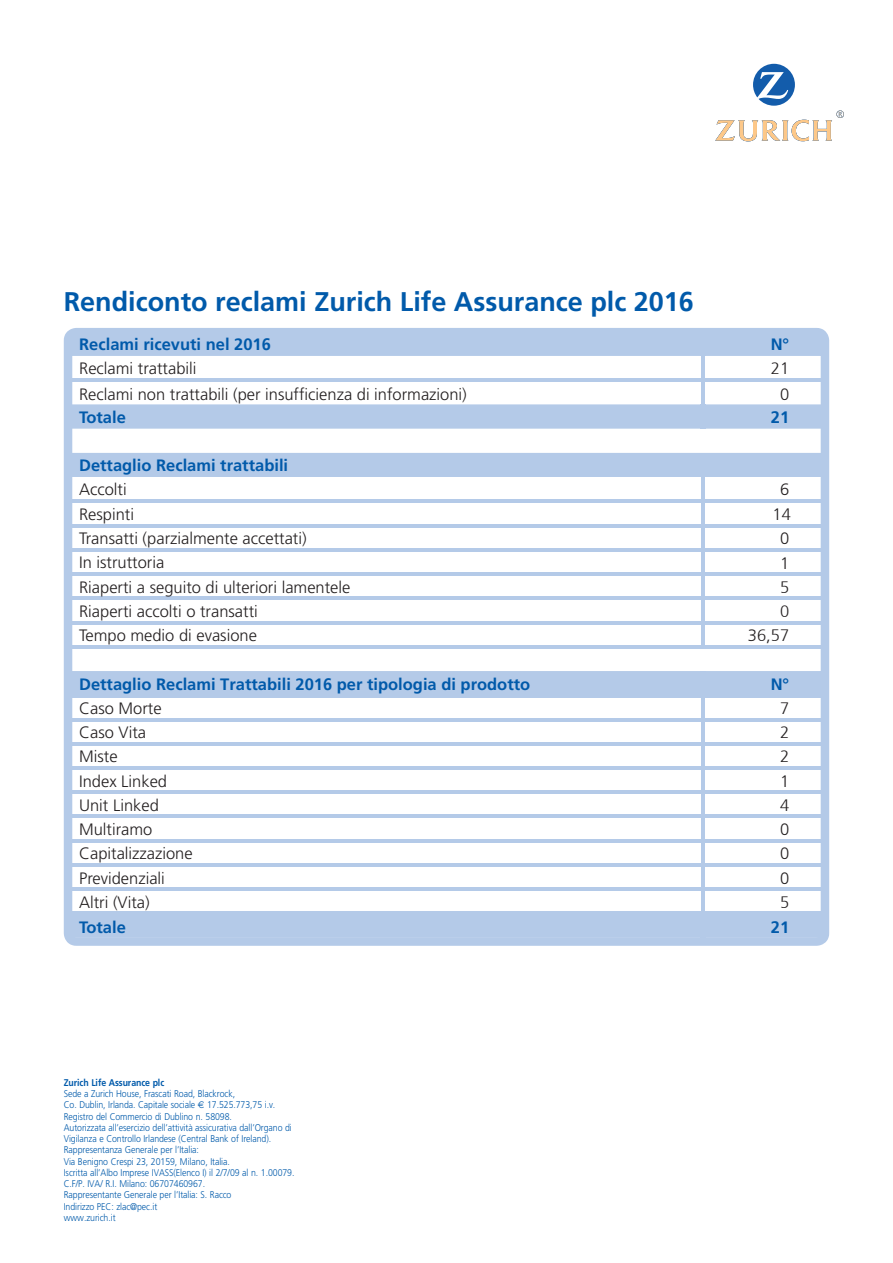
<style>
.page{position:relative;width:893px;height:1263px;background:#fff}
.page>*{position:absolute;margin:0;border:0;box-sizing:border-box;transform-origin:0 0}
.t1{font:700 27px "Frutiger";color:#015aaa}
.t2{font:300 16.5px "Frutiger";color:#231f20}
.t3{font:700 16.5px "Frutiger";color:#015aaa}
.t4{font:300 9.75px/11.2px "Frutiger";letter-spacing:-.01em;color:#015aaa;scale:.9 1}
.t5{font:700 9.75px "Frutiger";letter-spacing:-.01em;color:#015aaa;scale:.9 1}
.s1{font-family:"Euro Sans";font-weight:400}
</style>
<div class="page">
<svg style="left:715px;top:64px;width:129px;height:77px"></svg>
<div style="left:64px;top:327px;width:639px;height:9px;background:#f8fafc"></div>
<div style="left:703px;top:327px;width:123px;height:9px;background:#f8fafc"></div>
<svg style="left:64px;top:328px;width:765px;height:618px"></svg>
<h1 class="t1" style="left:64px;top:286px;width:632px">Rendiconto reclami Zurich Life Assurance plc 2016</h1>
<h2 class="t3" style="left:79px;top:334px;width:193px">Reclami ricevuti nel 2016</h2>
<h2 class="t3" style="left:771px;top:334px;width:20px">N°</h2>
<h2 class="t2" style="left:79px;top:359px;width:119px">Reclami trattabili</h2>
<h2 class="t2" style="left:771px;top:359px;width:20px">21</h2>
<h2 class="t2" style="left:79px;top:384px;width:389px">Reclami non trattabili (per insufficienza di informazioni)</h2>
<h2 class="t2" style="left:780px;top:384px;width:11px">0</h2>
<h2 class="t3" style="left:79px;top:407px;width:48px">Totale</h2>
<h2 class="t3" style="left:771px;top:408px;width:20px">21</h2>
<h2 class="t3" style="left:79px;top:456px;width:211px">Dettaglio Reclami trattabili</h2>
<h2 class="t2" style="left:79px;top:480px;width:49px">Accolti</h2>
<h2 class="t2" style="left:780px;top:480px;width:11px">6</h2>
<h2 class="t2" style="left:79px;top:505px;width:57px">Respinti</h2>
<h2 class="t2" style="left:772px;top:505px;width:20px">14</h2>
<h2 class="t2" style="left:79px;top:529px;width:229px">Transatti (parzialmente accettati)</h2>
<h2 class="t2" style="left:780px;top:529px;width:11px">0</h2>
<h2 class="t2" style="left:79px;top:553px;width:87px">In istruttoria</h2>
<h2 class="t2" style="left:780px;top:553px;width:11px">1</h2>
<h2 class="t2" style="left:79px;top:578px;width:273px">Riaperti a seguito di ulteriori lamentele</h2>
<h2 class="t2" style="left:780px;top:578px;width:11px">5</h2>
<h2 class="t2" style="left:79px;top:602px;width:180px">Riaperti accolti o transatti</h2>
<h2 class="t2" style="left:780px;top:602px;width:11px">0</h2>
<h2 class="t2" style="left:79px;top:626px;width:179px">Tempo medio di evasione</h2>
<h2 class="t2" style="left:748px;top:626px;width:43px">36,57</h2>
<h2 class="t3" style="left:79px;top:675px;width:453px">Dettaglio Reclami Trattabili 2016 per tipologia di prodotto</h2>
<h2 class="t3" style="left:771px;top:674px;width:20px">N°</h2>
<h2 class="t2" style="left:79px;top:699px;width:84px">Caso Morte</h2>
<h2 class="t2" style="left:780px;top:699px;width:11px">7</h2>
<h2 class="t2" style="left:79px;top:723px;width:69px">Caso Vita</h2>
<h2 class="t2" style="left:780px;top:723px;width:11px">2</h2>
<h2 class="t2" style="left:79px;top:747px;width:40px">Miste</h2>
<h2 class="t2" style="left:780px;top:747px;width:11px">2</h2>
<h2 class="t2" style="left:79px;top:771px;width:90px">Index Linked</h2>
<h2 class="t2" style="left:780px;top:772px;width:11px">1</h2>
<h2 class="t2" style="left:79px;top:796px;width:81px">Unit Linked</h2>
<h2 class="t2" style="left:780px;top:796px;width:11px">4</h2>
<h2 class="t2" style="left:79px;top:820px;width:75px">Multiramo</h2>
<h2 class="t2" style="left:780px;top:820px;width:11px">0</h2>
<h2 class="t2" style="left:79px;top:844px;width:115px">Capitalizzazione</h2>
<h2 class="t2" style="left:780px;top:844px;width:11px">0</h2>
<h2 class="t2" style="left:79px;top:868px;width:87px">Previdenziali</h2>
<h2 class="t2" style="left:780px;top:868px;width:11px">0</h2>
<h2 class="t2" style="left:79px;top:893px;width:72px">Altri (Vita)</h2>
<h2 class="t2" style="left:780px;top:893px;width:11px">5</h2>
<h2 class="t3" style="left:79px;top:918px;width:48px">Totale</h2>
<h2 class="t3" style="left:771px;top:918px;width:20px">21</h2>
<p class="t5" style="left:64px;top:1077px;width:113px">Zurich Life Assurance plc</p>
<p class="t4" style="left:64px;top:1088px;width:258px">Sede a Zurich House, Frascati Road, Blackrock,<br>Co. Dublin, Irlanda. Capitale sociale <span class="s1">€</span> 17.525.773,75 i.v.<br>Registro del Commercio di Dublino n. 58098.<br>Autorizzata all’esercizio dell’attività assicurativa dall’Organo di Vigilanza e Controllo Irlandese (Central Bank of Ireland).<br>Rappresentanza Generale per l’Italia:<br>Via Benigno Crespi 23, 20159, Milano, Italia.<br>Iscritta all’Albo Imprese IVASS(Elenco I) il 2/7/09 al n. 1.00079.<br>C.F/P. IVA/ R.I. Milano: 06707460967.<br>Rappresentante Generale per l’Italia: S. Racco<br>Indirizzo PEC: zlac@pec.it<br>www.zurich.it</p>
</div>
